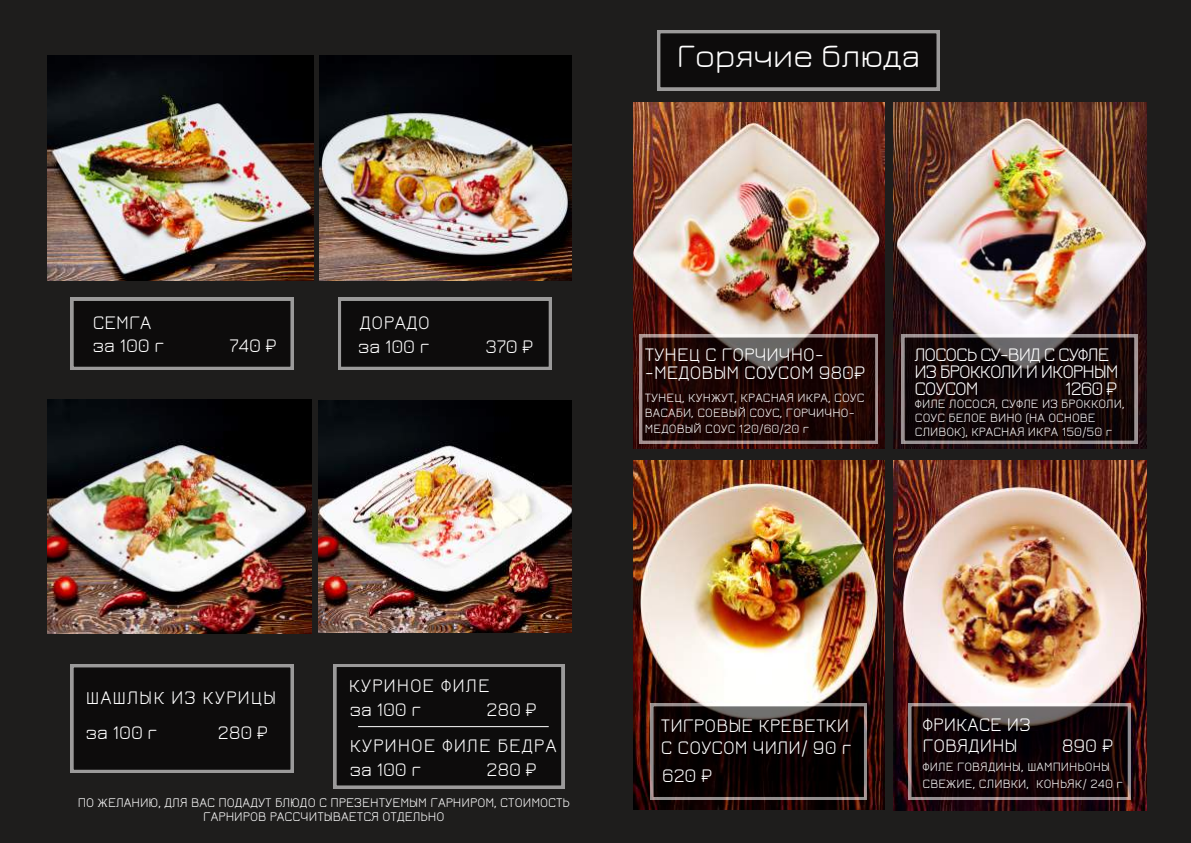
<style>
.page{position:relative;width:1191px;height:843px;background:#fff}
.page>*{position:absolute;margin:0;border:0;box-sizing:border-box;transform-origin:0 0}
.t1{font:33.2px "Jura";color:#fff}
.t2{font:19.6px/18px "Jura";color:#fff}
.t3{font:19.6px/23.4px "Jura";letter-spacing:.045em;color:#fff}
.t4{font:19.6px/17.2px "Jura";letter-spacing:-.055em;color:#fff}
.t5{font:13.5px/14.2px "Jura";color:#fff;text-align:center}
.t6{font:13px/15.8px "Jura";letter-spacing:.01em;color:#fff}
</style>
<div class="page">
<div style="left:0;top:0;width:1190px;height:842px;background:#1e1d1c"></div>
<svg style="left:71px;top:298px;width:222px;height:71px;background:#1a1919"></svg>
<svg style="left:338px;top:298px;width:213px;height:71px;background:#1a1919"></svg>
<svg style="left:71px;top:664px;width:222px;height:108px;background:#171616"></svg>
<svg style="left:333px;top:664px;width:231px;height:124px;background:#171616"></svg>
<hr style="left:358px;top:726px;width:190px;height:1px;background:#fff">
<img style="left:319px;top:55px;width:253px;height:225px">
<img style="left:318px;top:401px;width:253px;height:231px">
<img style="left:47px;top:399px;width:265px;height:234px">
<img style="left:47px;top:55px;width:266px;height:225px">
<svg style="left:657px;top:30px;width:282px;height:60px;background:#1e1d1d"></svg>
<img style="left:633px;top:460px;width:251px;height:349px">
<svg style="left:639px;top:655px;width:227px;height:144px;background:#554a47"></svg>
<img style="left:893px;top:102px;width:253px;height:346px">
<img style="left:633px;top:102px;width:251px;height:346px">
<svg style="left:639px;top:334px;width:238px;height:109px;background:#2d1715"></svg>
<img style="left:893px;top:460px;width:253px;height:350px">
<svg style="left:901px;top:334px;width:236px;height:109px;background:#211718"></svg>
<svg style="left:908px;top:703px;width:222px;height:96px;background:#23181a"></svg>
<h1 class="t1" style="left:676px;top:35px;width:245px">Горячие блюда</h1>
<h2 class="t2" style="left:93px;top:313px;width:60px">СЕМГА</h2>
<h2 class="t2" style="left:93px;top:336px;width:72px">за 100 г</h2>
<h2 class="t2" style="left:229px;top:336px;width:49px">740 ₽</h2>
<h2 class="t2" style="left:360px;top:313px;width:72px">ДОРАДО</h2>
<h2 class="t2" style="left:358px;top:336px;width:72px">за 100 г</h2>
<h2 class="t2" style="left:485px;top:336px;width:50px">370 ₽</h2>
<h2 class="t2" style="left:644px;top:344px;width:222px">ТУНЕЦ С ГОРЧИЧНО--МЕДОВЫМ СОУСОМ 980₽</h2>
<p class="t6" style="left:644px;top:389px;width:221px">ТУНЕЦ, КУНЖУТ, КРАСНАЯ ИКРА, СОУС<br>ВАСАБИ, СОЕВЫЙ СОУС, ГОРЧИЧНО-<br>МЕДОВЫЙ СОУС 120/60/20 г</p>
<h2 class="t4" style="left:914px;top:345px;width:206px">ЛОСОСЬ СУ-ВИД С СУФЛЕ<br>ИЗ БРОККОЛИ И ИКОРНЫМ<br>СОУСОМ</h2>
<h2 class="t2" style="left:1064px;top:379px;width:54px">1260 ₽</h2>
<p class="t6" style="left:914px;top:395px;width:211px;line-height:14.2px">ФИЛЕ ЛОСОСЯ, СУФЛЕ ИЗ БРОККОЛИ,<br>СОУС БЕЛОЕ ВИНО (НА ОСНОВЕ<br>СЛИВОК), КРАСНАЯ ИКРА 150/50 г</p>
<h2 class="t3" style="left:86px;top:684px;width:192px">ШАШЛЫК ИЗ КУРИЦЫ</h2>
<h2 class="t2" style="left:86px;top:722px;width:72px">за 100 г</h2>
<h2 class="t2" style="left:218px;top:722px;width:52px">280 ₽</h2>
<h2 class="t3" style="left:348px;top:673px;width:142px">КУРИНОЕ ФИЛЕ</h2>
<h2 class="t2" style="left:350px;top:699px;width:72px">за 100 г</h2>
<h2 class="t2" style="left:486px;top:699px;width:52px">280 ₽</h2>
<h2 class="t3" style="left:350px;top:733px;width:208px">КУРИНОЕ ФИЛЕ БЕДРА за 100 г</h2>
<h2 class="t2" style="left:486px;top:759px;width:52px">280 ₽</h2>
<p class="t5" style="left:78px;top:794px;width:493px">ПО ЖЕЛАНИЮ, ДЛЯ ВАС ПОДАДУТ БЛЮДО С ПРЕЗЕНТУЕМЫМ ГАРНИРОМ, СТОИМОСТЬ<br>ГАРНИРОВ РАССЧИТЫВАЕТСЯ ОТДЕЛЬНО</p>
<h2 class="t2" style="left:661px;top:713px;width:192px;line-height:21.8px">ТИГРОВЫЕ КРЕВЕТКИ<br>С СОУСОМ ЧИЛИ/ 90 г</h2>
<h2 class="t2" style="left:662px;top:765px;width:52px">620 ₽</h2>
<h2 class="t2" style="left:922px;top:712px;width:110px;line-height:21px">ФРИКАСЕ ИЗ<br>ГОВЯДИНЫ</h2>
<h2 class="t2" style="left:1061px;top:735px;width:53px">890 ₽</h2>
<p class="t6" style="left:922px;top:758px;width:202px;line-height:16.5px">ФИЛЕ ГОВЯДИНЫ, ШАМПИНЬОНЫ<br>СВЕЖИЕ, СЛИВКИ, КОНЬЯК/ 240 г</p>
</div>
